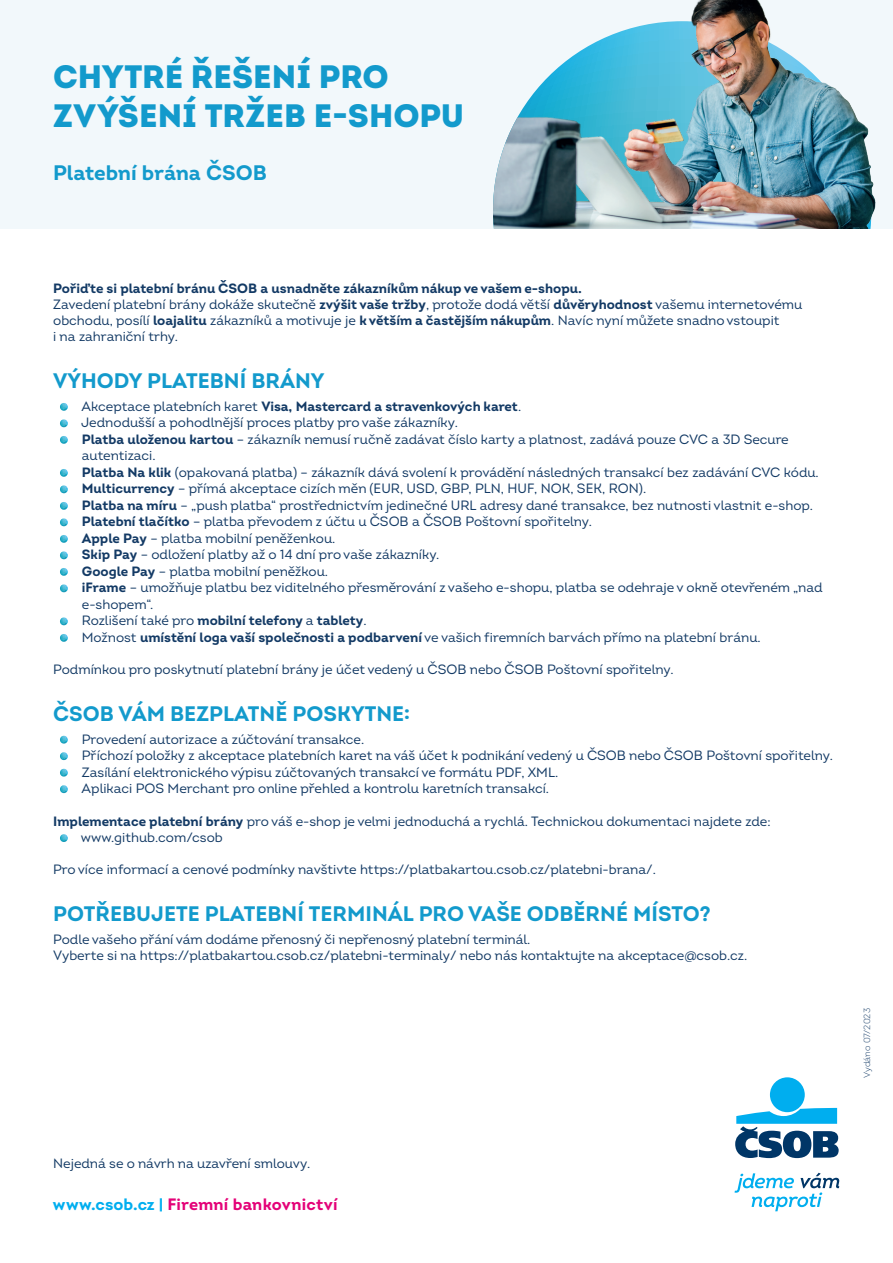
<style>
.page{position:relative;width:893px;height:1263px;background:#fff}
.page>*{position:absolute;margin:0;border:0;box-sizing:border-box;transform-origin:0 0}
.t1{font:32.4px/38.8px "Intro Black Alt";color:#139acc}
.t2{font:700 21px "Intro";color:#139acc}
.t3{font:700 16.5px "Intro";letter-spacing:.01em;color:#e40278}
.t4{font:13.5px/16.5px "Intro";color:#133a65}
.t5{font:300 9px "Intro";color:#133a65}
.s1{font-weight:700}
.s2{color:#00aeef}
</style>
<div class="page">
<div style="left:0;top:0;width:893px;height:230px;background:#f2f8fb"></div>
<img style="left:493px;top:0;width:400px;height:230px">
<svg style="left:60px;top:403px;width:8px;height:8px"></svg>
<svg style="left:60px;top:419px;width:8px;height:8px"></svg>
<svg style="left:60px;top:436px;width:8px;height:8px"></svg>
<svg style="left:60px;top:469px;width:8px;height:8px"></svg>
<svg style="left:60px;top:485px;width:8px;height:8px"></svg>
<svg style="left:60px;top:502px;width:8px;height:8px"></svg>
<svg style="left:60px;top:518px;width:8px;height:8px"></svg>
<svg style="left:60px;top:535px;width:8px;height:8px"></svg>
<svg style="left:60px;top:551px;width:8px;height:8px"></svg>
<svg style="left:60px;top:568px;width:8px;height:8px"></svg>
<svg style="left:60px;top:584px;width:8px;height:8px"></svg>
<svg style="left:60px;top:617px;width:8px;height:8px"></svg>
<svg style="left:60px;top:634px;width:8px;height:8px"></svg>
<svg style="left:60px;top:736px;width:8px;height:8px"></svg>
<svg style="left:60px;top:752px;width:8px;height:8px"></svg>
<svg style="left:60px;top:769px;width:8px;height:8px"></svg>
<svg style="left:60px;top:785px;width:8px;height:8px"></svg>
<svg style="left:60px;top:834px;width:8px;height:8px"></svg>
<svg style="left:734px;top:1173px;width:105px;height:38px"></svg>
<div style="left:770px;top:1077px;width:35px;height:35px;background:#00aeef;border-radius:50%"></div>
<svg style="left:735px;top:1108px;width:104px;height:50px"></svg>
<h1 class="t1" style="left:53px;top:57px;width:412px">CHYTRÉ ŘEŠENÍ PRO<br>ZVÝŠENÍ TRŽEB E-SHOPU</h1>
<h2 class="t2" style="left:53px;top:160px;width:215px">Platební brána ČSOB</h2>
<p class="t4" style="left:53px;top:280px;width:751px"><span class="s1">Pořiďte si platební bránu ČSOB a usnadněte zákazníkům nákup ve vašem e-shopu.<br></span>Zavedení platební brány dokáže skutečně <span class="s1">zvýšit vaše tržby</span>, protože dodá větší <span class="s1">důvěryhodnost</span> vašemu internetovému obchodu, posílí <span class="s1">loajalitu</span> zákazníků a motivuje je <span class="s1">k větším a častějším nákupům</span>. Navíc nyní můžete snadno vstoupit<br>i na zahraniční trhy.</p>
<h2 class="t2" style="left:53px;top:367px;width:273px">VÝHODY PLATEBNÍ BRÁNY</h2>
<p class="t4" style="left:81px;top:398px;width:743px">Akceptace platebních karet <span class="s1">Visa, Mastercard a stravenkových karet</span>.<br>Jednodušší a pohodlnější proces platby pro vaše zákazníky.<br><span class="s1">Platba uloženou kartou</span> – zákazník nemusí ručně zadávat číslo karty a platnost, zadává pouze CVC a 3D Secure autentizaci.<br><span class="s1">Platba Na klik</span> (opakovaná platba) – zákazník dává svolení k provádění následných transakcí bez zadávání CVC kódu.<br><span class="s1">Multicurrency</span> – přímá akceptace cizích měn (EUR, USD, GBP, PLN, HUF, NOK, SEK, RON).<br><span class="s1">Platba na míru</span> – „push platba“ prostřednictvím jedinečné URL adresy dané transakce, bez nutnosti vlastnit e-shop.<br><span class="s1">Platební tlačítko</span> – platba převodem z účtu u ČSOB a ČSOB Poštovní spořitelny.<br><span class="s1">Apple Pay</span> – platba mobilní peněženkou.<br><span class="s1">Skip Pay</span> – odložení platby až o 14 dní pro vaše zákazníky.<br><span class="s1">Google Pay</span> – platba mobilní peněžkou.<br><span class="s1">iFrame</span> – umožňuje platbu bez viditelného přesměrování z vašeho e-shopu, platba se odehraje v okně otevřeném „nad e-shopem“.<br>Rozlišení také pro <span class="s1">mobilní telefony</span> a <span class="s1">tablety</span>.<br>Možnost <span class="s1">umístění loga vaší společnosti a podbarvení</span> ve vašich firemních barvách přímo na platební bránu.</p>
<p class="t4" style="left:53px;top:661px;width:622px">Podmínkou pro poskytnutí platební brány je účet vedený u ČSOB nebo ČSOB Poštovní spořitelny.</p>
<h2 class="t2" style="left:53px;top:700px;width:358px">ČSOB VÁM BEZPLATNĚ POSKYTNE:</h2>
<p class="t4" style="left:82px;top:731px;width:753px">Provedení autorizace a zúčtování transakce.<br>Příchozí položky z akceptace platebních karet na váš účet k podnikání vedený u ČSOB nebo ČSOB Poštovní spořitelny.<br>Zasílání elektronického výpisu zúčtovaných transakcí ve formátu PDF, XML.<br>Aplikaci POS Merchant pro online přehled a kontrolu karetních transakcí.</p>
<p class="t4" style="left:81px;top:812px;width:691px;text-indent:-28px"><span class="s1">Implementace platební brány</span> pro váš e-shop je velmi jednoduchá a rychlá. Technickou dokumentaci najdete zde: www.github.com/csob</p>
<p class="t4" style="left:53px;top:861px;width:604px">Pro více informací a cenové podmínky navštivte https://platbakartou.csob.cz/platebni-brana/.</p>
<h2 class="t2" style="left:53px;top:900px;width:659px">POTŘEBUJETE PLATEBNÍ TERMINÁL PRO VAŠE ODBĚRNÉ MÍSTO?</h2>
<p class="t4" style="left:53px;top:931px;width:696px">Podle vašeho přání vám dodáme přenosný či nepřenosný platební terminál.<br>Vyberte si na https://platbakartou.csob.cz/platebni-terminaly/ nebo nás kontaktujte na akceptace@csob.cz.</p>
<p class="t5" style="left:862px;top:1078px;width:71px;rotate:-90deg">Vydáno 07/2023</p>
<p class="t4" style="left:53px;top:1155px;width:258px">Nejedná se o návrh na uzavření smlouvy.</p>
<p class="t3" style="left:53px;top:1194px;width:286px"><span class="s2">www.csob.cz |</span> Firemní bankovnictví</p>
</div>
